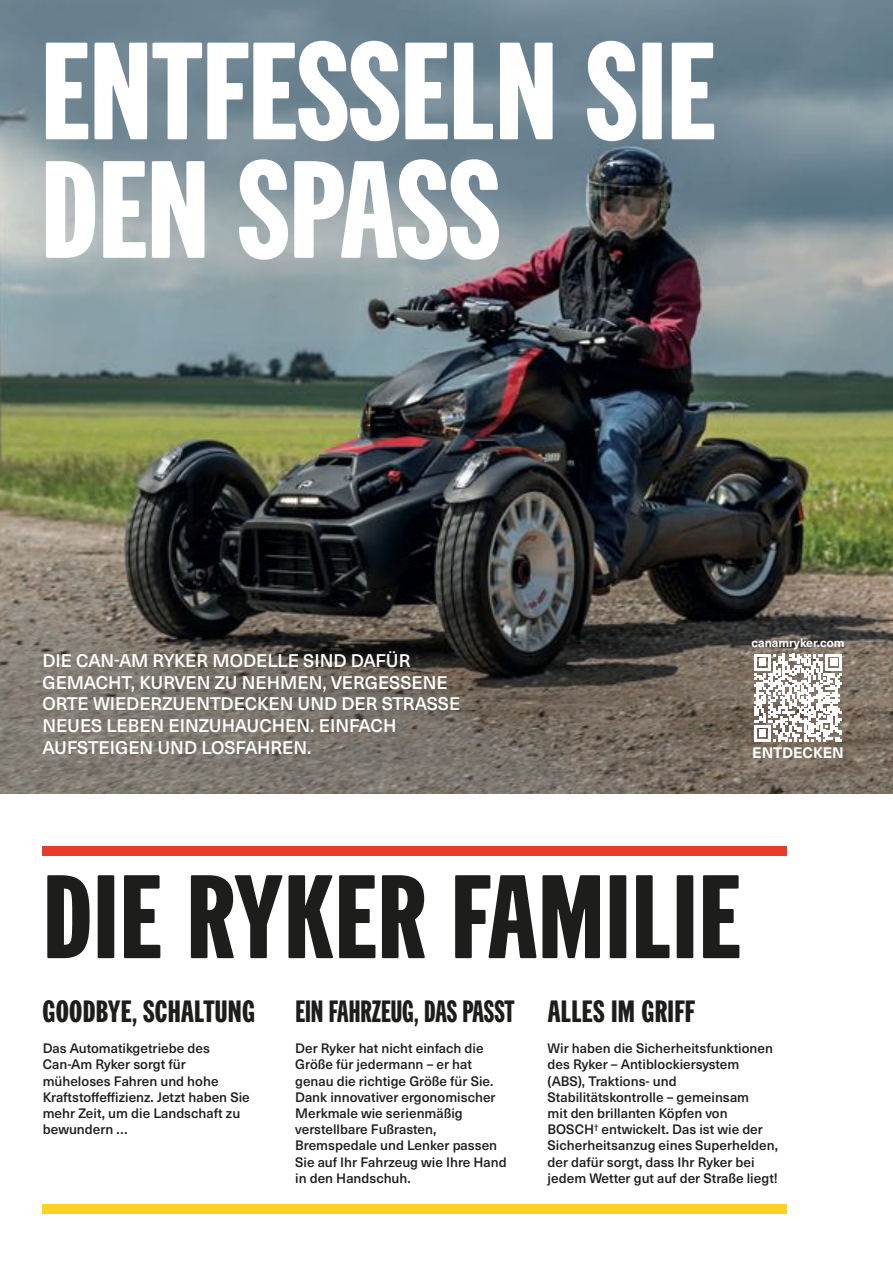
<style>
.page{position:relative;width:893px;height:1263px;background:#fff}
.page>*{position:absolute;margin:0;border:0;box-sizing:border-box;transform-origin:0 0}
.t1{font:700 134.55px/118.5px "Can Am Gothic";color:#fff}
.t2{font:700 115.5px "Can Am Gothic";letter-spacing:.01em;color:#1d1d1b}
.t3{font:700 30px "Can Am Gothic";letter-spacing:.01em;color:#1d1d1b}
.t4{font:700 30px "Can Am Gothic";letter-spacing:.01em;color:#1d1d1b;scale:.9 1}
.t5{font:500 18px/21.6px "Neue Haas Unica W1 G";color:#fff}
.t6{font:700 15px "Neue Haas Unica W1 G";letter-spacing:-.005em;color:#fff}
.t7{font:500 13.5px/16.2px "Neue Haas Unica W1 G";color:#1d1d1b}
.t8{font:700 12px "Neue Haas Unica W1 G";color:#fff}
</style>
<div class="page">
<img style="left:0;top:0;width:893px;height:448px">
<img style="left:0;top:448px;width:893px;height:345px">
<div style="left:42px;top:846px;width:745px;height:10px;background:#e73c2c"></div>
<div style="left:42px;top:1204px;width:745px;height:10px;background:#ffd122"></div>
<svg style="left:754px;top:654px;width:88px;height:88px"></svg>
<h1 class="t1" style="left:41px;top:27px;width:676px">ENTFESSELN SIE<br>DEN SPASS</h1>
<h3 class="t5" style="left:42px;top:649px;width:419px">DIE CAN-AM RYKER MODELLE SIND DAFÜR GEMACHT, KURVEN ZU NEHMEN, VERGESSENE ORTE WIEDERZUENTDECKEN UND DER STRASSE NEUES LEBEN EINZUHAUCHEN. EINFACH AUFSTEIGEN UND LOSFAHREN.</h3>
<p class="t8" style="left:751px;top:634px;width:95px">canamryker.com</p>
<p class="t6" style="left:752px;top:741px;width:93px">ENTDECKEN</p>
<h2 class="t2" style="left:43px;top:839px;width:699px">DIE RYKER FAMILIE</h2>
<h3 class="t3" style="left:43px;top:991px;width:214px">GOODBYE, SCHALTUNG</h3>
<h3 class="t4" style="left:295px;top:991px;width:245px">EIN FAHRZEUG, DAS PASST</h3>
<h3 class="t3" style="left:548px;top:991px;width:149px">ALLES IM GRIFF</h3>
<p class="t7" style="left:43px;top:1039px;width:209px">Das Automatikgetriebe des<br>Can-Am Ryker sorgt für müheloses Fahren und hohe<br>Kraftstoffeffizienz. Jetzt haben Sie mehr Zeit, um die Landschaft zu bewundern …</p>
<p class="t7" style="left:295px;top:1039px;width:213px">Der Ryker hat nicht einfach die<br>Größe für jedermann – er hat genau die richtige Größe für Sie.<br>Dank innovativer ergonomischer<br>Merkmale wie serienmäßig verstellbare Fußrasten,<br>Bremspedale und Lenker passen<br>Sie auf Ihr Fahrzeug wie Ihre Hand in den Handschuh.</p>
<p class="t7" style="left:548px;top:1039px;width:232px">Wir haben die Sicherheitsfunktionen des Ryker – Antiblockiersystem (ABS), Traktions- und Stabilitätskontrolle – gemeinsam<br>mit den brillanten Köpfen von BOSCH<sup>†</sup> entwickelt. Das ist wie der Sicherheitsanzug eines Superhelden, der dafür sorgt, dass Ihr Ryker bei jedem Wetter gut auf der Straße liegt!</p>
</div>
